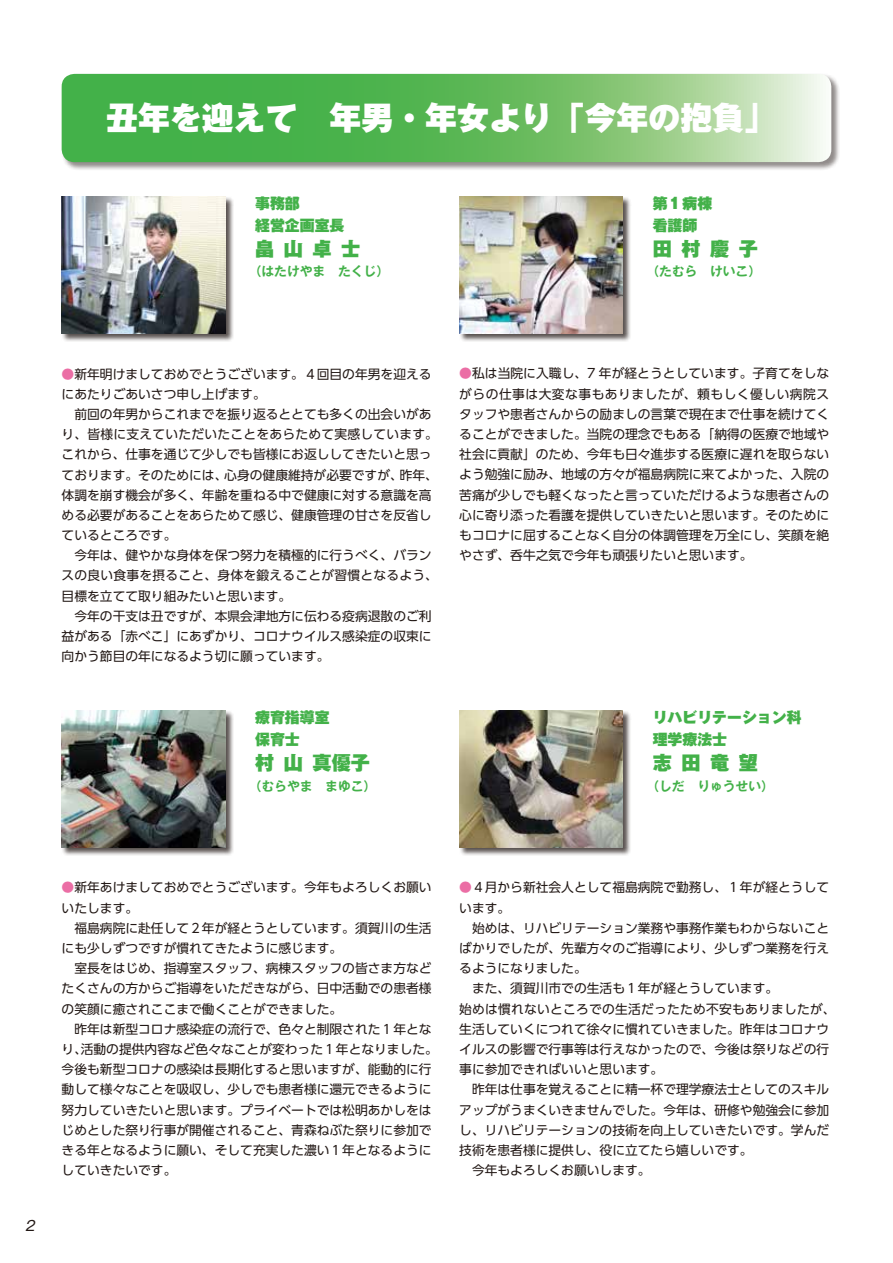
<style>
.page{position:relative;width:893px;height:1263px;background:#fff}
.page>*{position:absolute;margin:0;border:0;box-sizing:border-box;transform-origin:0 0}
.t1{font:900 31.95px "Gothic MB101 Pro";color:#fff}
.t2{font:900 19.2px "Gothic MB101 Pro";letter-spacing:.5em;color:#43b149}
.t3{font:900 14.85px/21.3px "Gothic MB101 Pro";color:#43b149}
.t4{font:italic 13.8px "Gothic MB101 Pro";color:#221815}
.t5{font:12.75px/20.2px "UD Shin Go Pro";color:#221815}
.t6{font:700 12.75px "Gothic MB101 Pro De";color:#43b149}
.s1{font-family:"Shin M Go Pro";color:#eb6ea5}
</style>
<div class="page">
<div style="left:61px;top:196px;width:173px;height:146px;background:#221815;opacity:.75"></div>
<img style="left:62px;top:196px;width:163px;height:137px">
<div style="left:459px;top:196px;width:173px;height:146px;background:#221815;opacity:.75"></div>
<img style="left:459px;top:196px;width:164px;height:137px">
<div style="left:459px;top:710px;width:173px;height:146px;background:#221815;opacity:.75"></div>
<img style="left:459px;top:710px;width:164px;height:137px">
<div style="left:61px;top:710px;width:173px;height:146px;background:#221815;opacity:.75"></div>
<img style="left:62px;top:710px;width:163px;height:137px">
<div style="left:61px;top:73px;width:779px;height:98px;background:#221815;opacity:.5"></div>
<svg style="left:62px;top:74px;width:769px;height:88px;background:#70c06b"></svg>
<h1 class="t1" style="left:106px;top:91px;width:671px">丑年を迎えて　年男・年女より「今年の抱負」</h1>
<p class="t3" style="left:255px;top:191px;width:91px">事務部<br>経営企画室長</p>
<h2 class="t2" style="left:255px;top:232px;width:107px">畠山卓士</h2>
<p class="t6" style="left:249px;top:261px;width:142px">（はたけやま　たくじ）</p>
<p class="t3" style="left:653px;top:191px;width:61px">第１病棟看護師</p>
<h2 class="t2" style="left:653px;top:232px;width:107px">田村慶子</h2>
<p class="t6" style="left:646px;top:261px;width:116px">（たむら　けいこ）</p>
<p class="t5" style="left:62px;top:363px;width:378px"><span class="s1">●</span>新年明けましておめでとうございます。４回目の年男を迎えるにあたりごあいさつ申し上げます。<br>　前回の年男からこれまでを振り返るととても多くの出会いがあり、皆様に支えていただいたことをあらためて実感しています。これから、仕事を通じて少しでも皆様にお返ししてきたいと思っております。そのためには、心身の健康維持が必要ですが、昨年、体調を崩す機会が多く、年齢を重ねる中で健康に対する意識を高める必要があることをあらためて感じ、健康管理の甘さを反省しているところです。<br>　今年は、健やかな身体を保つ努力を積極的に行うべく、バランスの良い食事を摂ること、身体を鍛えることが習慣となるよう、目標を立てて取り組みたいと思います。<br>　今年の干支は丑ですが、本県会津地方に伝わる疫病退散のご利益がある「赤べこ」にあずかり、コロナウイルス感染症の収束に向かう節目の年になるよう切に願っています。</p>
<p class="t5" style="left:459px;top:363px;width:372px;text-align:justify"><span class="s1">●</span>私は当院に入職し、7 年が経とうとしています。子育てをしながらの仕事は大変な事もありましたが、頼もしく優しい病院スタッフや患者さんからの励ましの言葉で現在まで仕事を続けてくることができました。当院の理念でもある「納得の医療で地域や社会に貢献」のため、今年も日々進歩する医療に遅れを取らないよう勉強に励み、地域の方々が福島病院に来てよかった、入院の苦痛が少しでも軽くなったと言っていただけるような患者さんの心に寄り添った看護を提供していきたいと思います。そのためにもコロナに屈することなく自分の体調管理を万全にし、笑顔を絶やさず、呑牛之気で今年も頑張りたいと思います。</p>
<p class="t3" style="left:255px;top:705px;width:76px">療育指導室保育士</p>
<h2 class="t2" style="left:255px;top:746px;width:116px">村山真優子</h2>
<p class="t6" style="left:249px;top:775px;width:129px">（むらやま　まゆこ）</p>
<p class="t3" style="left:653px;top:705px;width:150px">リハビリテーション科理学療法士</p>
<h2 class="t2" style="left:653px;top:746px;width:107px">志田竜望</h2>
<p class="t6" style="left:646px;top:775px;width:129px">（しだ　りゅうせい）</p>
<p class="t4" style="left:25px;top:1214px;width:14px">2</p>
<p class="t5" style="left:62px;top:877px;width:378px"><span class="s1">●</span>新年あけましておめでとうございます。今年もよろしくお願いいたします。<br>　福島病院に赴任して２年が経とうとしています。須賀川の生活にも少しずつですが慣れてきたように感じます。<br>　室長をはじめ、指導室スタッフ、病棟スタッフの皆さま方などたくさんの方からご指導をいただきながら、日中活動での患者様の笑顔に癒されここまで働くことができました。<br>　昨年は新型コロナ感染症の流行で、色々と制限された１年となり、活動の提供内容など色々なことが変わった１年となりました。今後も新型コロナの感染は長期化すると思いますが、能動的に行動して様々なことを吸収し、少しでも患者様に還元できるように努力していきたいと思います。プライベートでは松明あかしをはじめとした祭り行事が開催されること、青森ねぶた祭りに参加できる年となるように願い、そして充実した濃い１年となるようにしていきたいです。</p>
<p class="t5" style="left:459px;top:877px;width:378px"><span class="s1">●</span>４月から新社会人として福島病院で勤務し、１年が経とうしています。<br>　始めは、リハビリテーション業務や事務作業もわからないことばかりでしたが、先輩方々のご指導により、少しずつ業務を行えるようになりました。<br>　また、須賀川市での生活も１年が経とうしています。<br>始めは慣れないところでの生活だったため不安もありましたが、生活していくにつれて徐々に慣れていきました。昨年はコロナウイルスの影響で行事等は行えなかったので、今後は祭りなどの行事に参加できればいいと思います。<br>　昨年は仕事を覚えることに精一杯で理学療法士としてのスキルアップがうまくいきませんでした。今年は、研修や勉強会に参加し、リハビリテーションの技術を向上していきたいです。学んだ技術を患者様に提供し、役に立てたら嬉しいです。<br>　今年もよろしくお願いします。</p>
</div>
